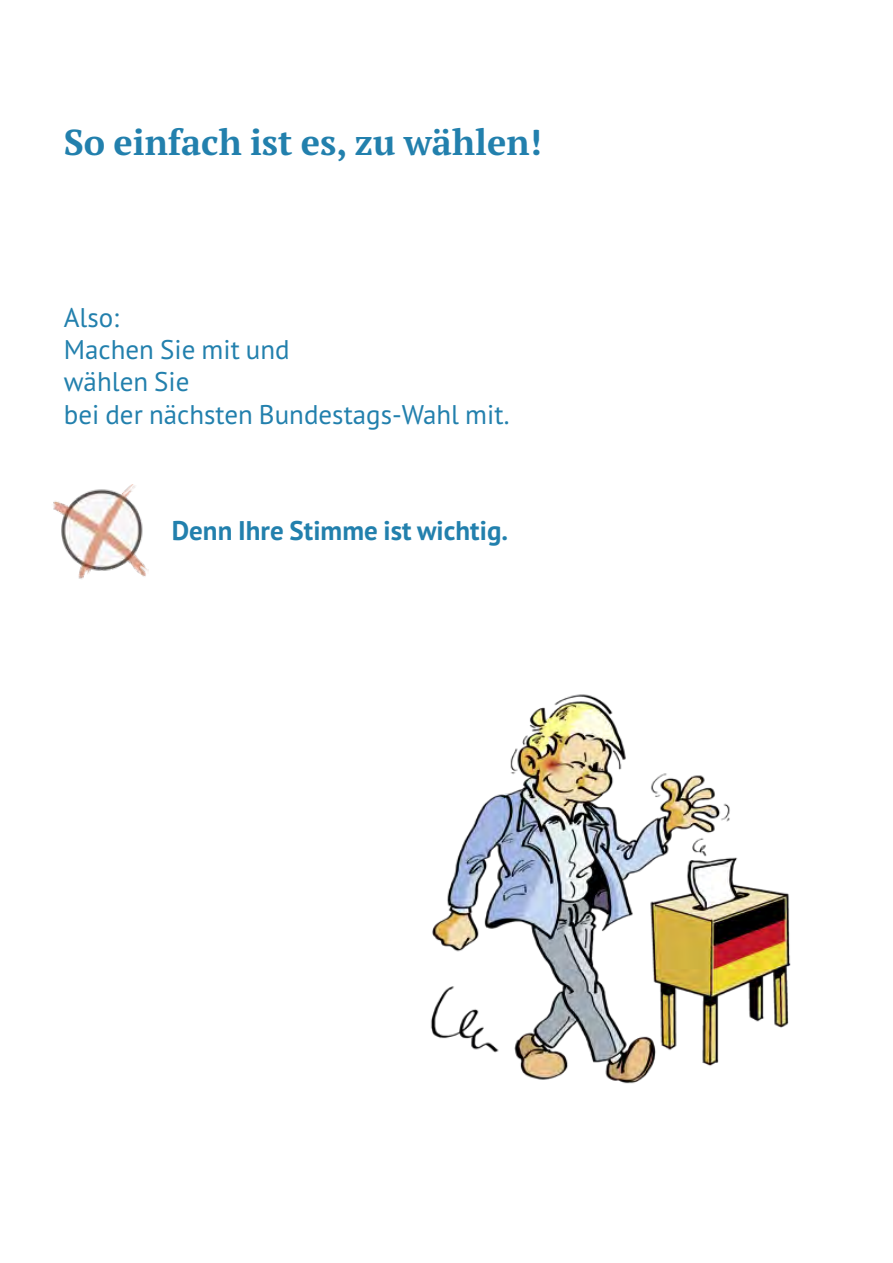
<style>
.page{position:relative;width:893px;height:1263px;background:#fff}
.page>*{position:absolute;margin:0;border:0;box-sizing:border-box;transform-origin:0 0}
.t1{font:700 36px "PT Serif Pro";color:#2280ad}
.t2{font:27px/32.4px "PT Sans Pro";color:#2280ad}
.t3{font:700 27px "PT Sans Pro";color:#2280ad}
</style>
<div class="page">
<img style="left:53px;top:484px;width:96px;height:95px">
<img style="left:430px;top:694px;width:361px;height:390px">
<h1 class="t1" style="left:64px;top:119px;width:480px">So einfach ist es, zu wählen!</h1>
<p class="t2" style="left:64px;top:300px;width:447px">Also:<br>Machen Sie mit und<br>wählen Sie<br>bei der nächsten Bundestags-Wahl mit.</p>
<p class="t3" style="left:172px;top:512px;width:338px">Denn Ihre Stimme ist wichtig.</p>
</div>
